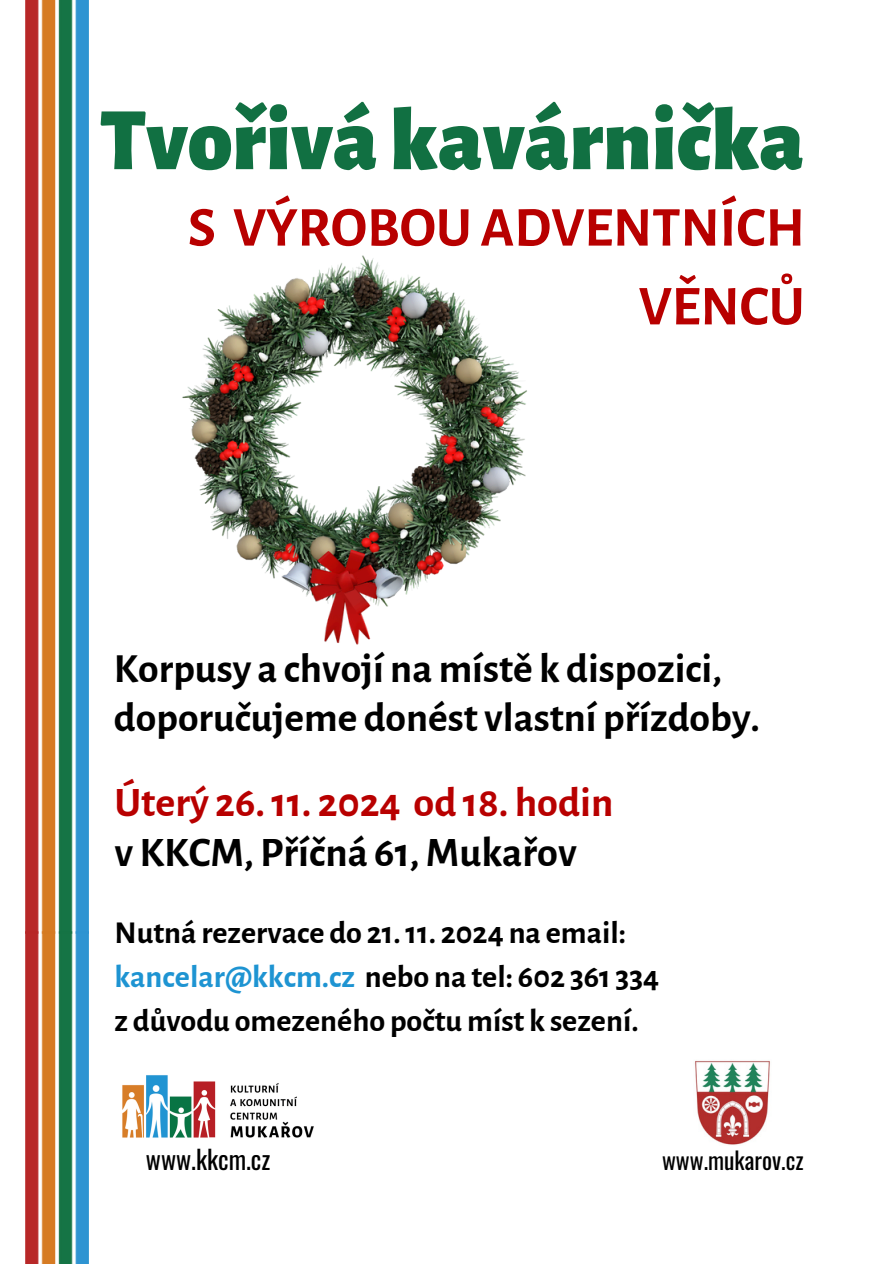
<style>
.page{position:relative;width:894px;height:1264px;background:#fff}
.page>*{position:absolute;margin:0;border:0;box-sizing:border-box;transform-origin:0 0}
.t1{font:900 89.1px "Alegreya Sans";color:#117042}
.t2{font:700 56.4px/78.8px "Alegreya Sans";color:#b80000;text-align:right}
.t3{font:700 42.15px/50.2px "Alegreya Sans";color:#b80000}
.t4{font:700 41.7px/49.5px "Alegreya Sans";color:#000}
.t5{font:700 31.95px/43.8px "Alegreya Sans";color:#000}
.t6{font:25.65px "Oswald";color:#000}
.t7{font:23.55px "Oswald";color:#000}
.s1{color:#000}
.s2{color:#1e94d2}
</style>
<div class="page">
<img style="left:122px;top:1075px;width:192px;height:63px">
<img style="left:26px;top:0;width:63px;height:931px">
<img style="left:26px;top:931px;width:63px;height:332px">
<img style="left:695px;top:1060px;width:75px;height:85px">
<img style="left:182px;top:255px;width:345px;height:390px">
<p class="t1" style="left:100px;top:98px;width:705px">Tvořivákavárnička</p>
<p class="t2" style="left:188px;top:189px;width:618px">S VÝROBOUADVENTNÍCH<br>VĚNCŮ</p>
<h3 class="t4" style="left:114px;top:644px;width:647px">Korpusy a chvojí na místě k dispozici, doporučujeme donést vlastní přízdoby.</h3>
<h3 class="t3" style="left:114px;top:778px;width:500px">Úterý 26.11. 2024 od 18. hodin <span class="s1">v KKCM, Příčná 61,Mukařov</span></h3>
<p class="t5" style="left:114px;top:911px;width:546px">Nutná rezervace do 21.11. 2024 na email: <span class="s2">kancelar@kkcm.cz</span> nebo na tel: 602 361 334 z důvodu omezeného počtu míst k sezení.</p>
<h4 class="t6" style="left:146px;top:1139px;width:126px">www.kkcm.cz</h4>
<p class="t7" style="left:662px;top:1142px;width:143px">www.mukarov.cz</p>
</div>
